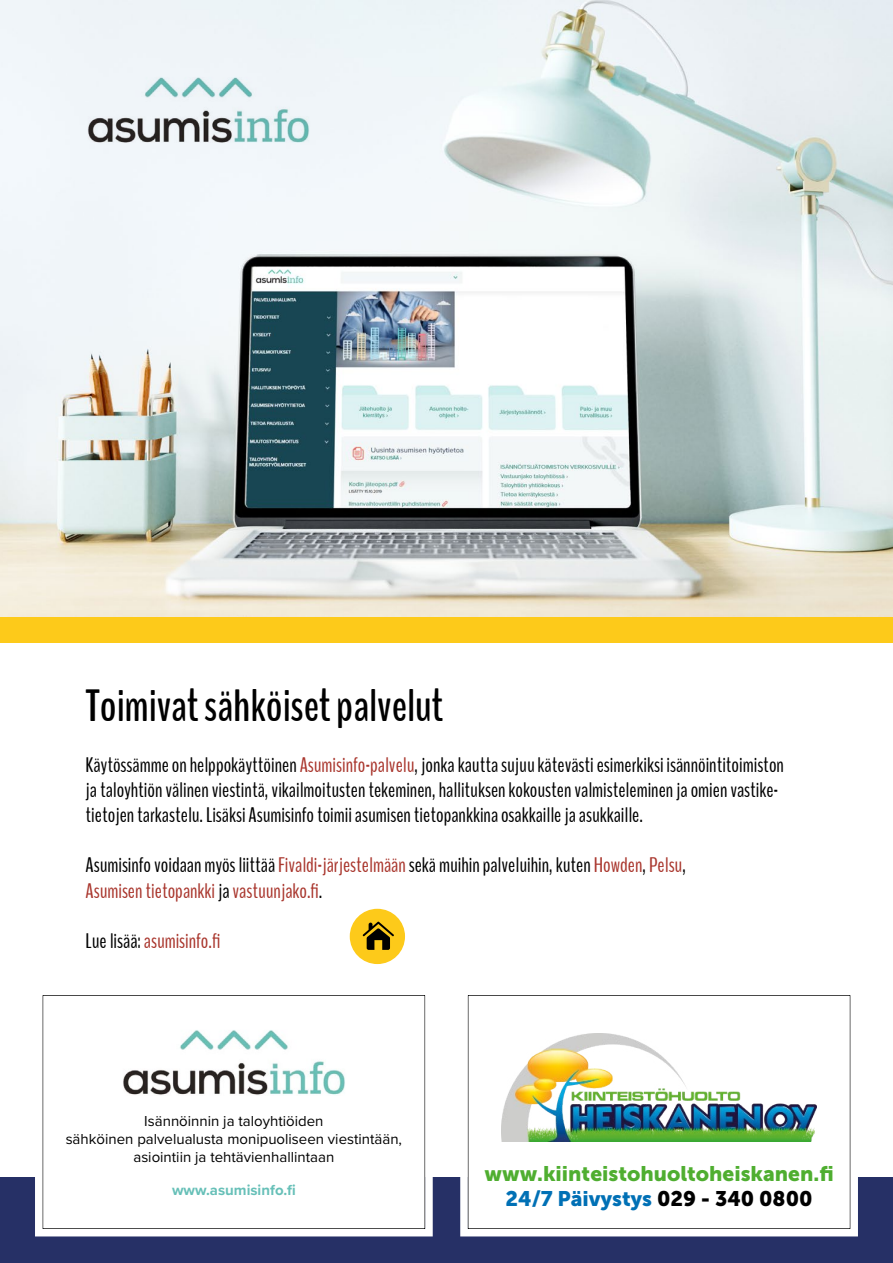
<style>
.page{position:relative;width:893px;height:1263px;background:#fff}
.page>*{position:absolute;margin:0;border:0;box-sizing:border-box;transform-origin:0 0}
.t1{font:700 45px "Bench Nine";color:#000}
.t2{font:21px "Bench Nine";color:#000}
.t3{font:21px "Bench Nine";color:#a9362d}
.t4{font:21px/25.5px "Museo Sans 900";color:#4fae30;text-align:center}
.t5{font:15px/18px "Proxima Nova";color:#000;text-align:center}
.t6{font:700 15px "Proxima Nova";color:#67c0b8}
.s1{color:#a9362d}
.s2{color:#000}
.s3{color:#0070b5}
</style>
<div class="page">
<div style="left:0;top:1178px;width:893px;height:85px;background:#263066"></div>
<div style="left:350px;top:909px;width:55px;height:55px;background:#fdca1a;border-radius:50%"></div>
<svg style="left:363px;top:921px;width:31px;height:29px"></svg>
<img style="left:0;top:0;width:893px;height:617px">
<div style="left:0;top:617px;width:893px;height:25px;background:#fdca1a"></div>
<svg style="left:456px;top:995px;width:406px;height:242px"></svg>
<svg style="left:31px;top:995px;width:405px;height:242px"></svg>
<svg style="left:73px;top:62px;width:247px;height:92px"></svg>
<p class="t1" style="left:86px;top:677px;width:359px">Toimivat sähköiset palvelut</p>
<p class="t2" style="left:86px;top:751px;width:700px">Käytössämme on helppokäyttöinen <span class="s1">Asumisinfo-palvelu</span>, jonka kautta sujuu kätevästi esimerkiksi isännöintitoimiston</p>
<p class="t2" style="left:86px;top:776px;width:694px">ja taloyhtiön välinen viestintä, vikailmoitusten tekeminen, hallituksen kokousten valmisteleminen ja omien vastike-</p>
<p class="t2" style="left:86px;top:801px;width:559px">tietojen tarkastelu. Lisäksi Asumisinfo toimii asumisen tietopankkina osakkaille ja asukkaille.</p>
<p class="t2" style="left:86px;top:852px;width:602px">Asumisinfo voidaan myös liittää <span class="s1">Fivaldi-järjestelmään</span> sekä muihin palveluihin, kuten <span class="s1">Howden</span>, <span class="s1">Pelsu</span>,</p>
<p class="t3" style="left:86px;top:877px;width:238px">Asumisen tietopankki <span class="s2">ja</span> vastuunjako.fi<span class="s2">.</span></p>
<p class="t3" style="left:86px;top:927px;width:136px"><span class="s2">Lue lisää:</span> asumisinfo.fi</p>
<p class="t5" style="left:66px;top:1112px;width:338px">Isännöinnin ja taloyhtiöiden<br>sähköinen palvelualusta monipuoliseen viestintään, asiointiin ja tehtävienhallintaan</p>
<p class="t6" style="left:172px;top:1179px;width:125px">www.asumisinfo.fi</p>
<p class="t4" style="left:484px;top:1161px;width:351px">www.kiinteistohuoltoheiskanen.fi<br><span class="s3">24/7 Päivystys</span> <span class="s2">029 - 340 0800</span></p>
</div>
